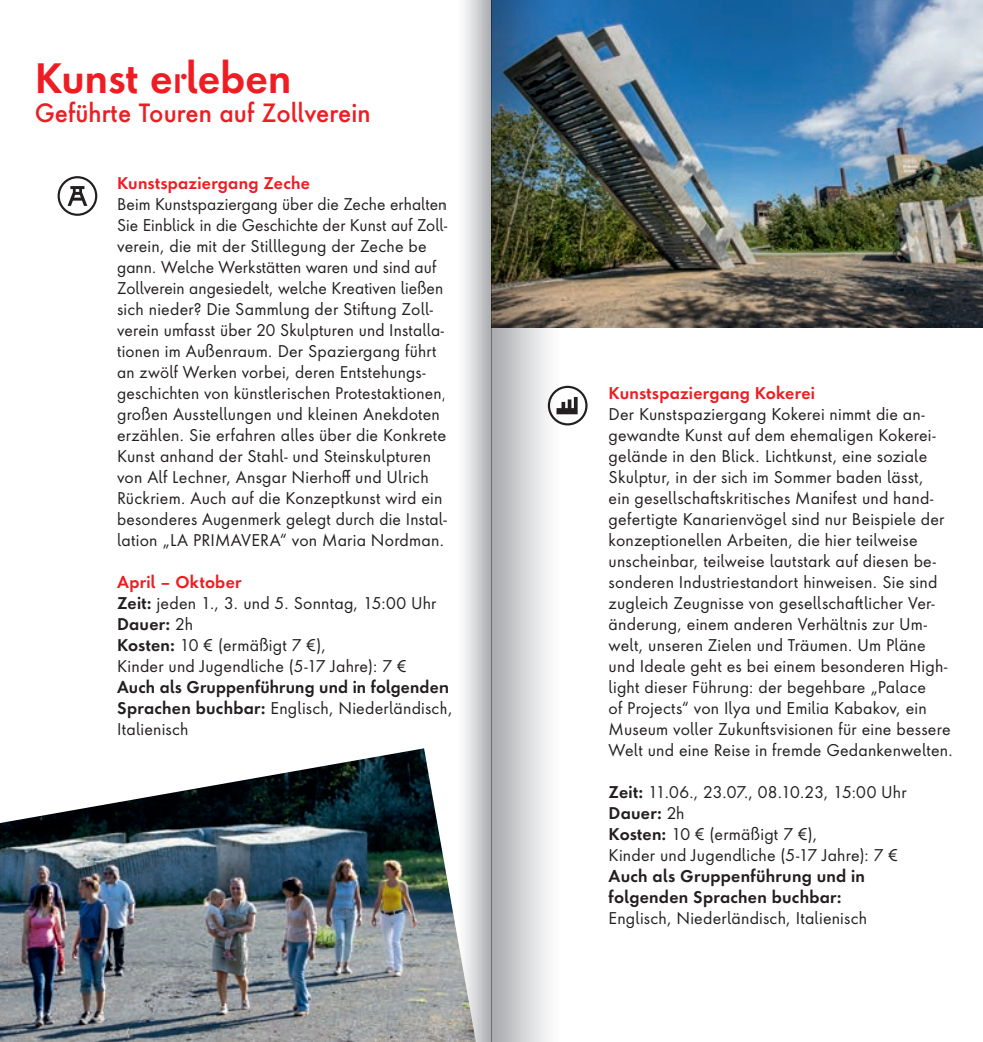
<style>
.page{position:relative;width:983px;height:1042px;background:#fff}
.page>*{position:absolute;margin:0;border:0;box-sizing:border-box;transform-origin:0 0}
.t1{font:600 39.38px "Futura ND Alt";color:#ee1d23}
.t2{font:500 24.5px "Futura ND Alt";color:#ee1d23}
.t3{font:15.75px/21px "Futura ND Alt";letter-spacing:.01em;color:#231f20}
.t4{font:600 15.75px/21px "Futura ND Alt";letter-spacing:.015em;color:#231f20}
.t5{font:600 15.75px "Futura ND Alt";letter-spacing:.015em;color:#ee1d23}
.s1{font-weight:500}
.s2{font-weight:600;color:#ee1d23}
.s3{font-weight:600}
.s4{font-weight:400}
</style>
<div class="page">
<img style="left:0;top:748px;width:444px;height:294px">
<svg style="left:58px;top:176px;width:39px;height:40px"></svg>
<svg style="left:586px;top:398px;width:1px;height:15px"></svg>
<img style="left:586px;top:0;width:396px;height:328px">
<svg style="left:444px;top:0;width:47px;height:1042px"></svg>
<img style="left:491px;top:0;width:95px;height:1042px">
<h1 class="t1" style="left:35px;top:52px;width:258px">Kunst e<span class="s1">r</span>leben</h1>
<h2 class="t2" style="left:35px;top:97px;width:337px">Geführte Touren auf Zollverein</h2>
<p class="t5" style="left:117px;top:172px;width:194px">Kunstspaziergang Zeche</p>
<p class="t3" style="left:117px;top:193px;width:331px">Beim Kunstspaziergang über die Zeche erhalten Sie Einblick in die Geschichte der Kunst auf Zoll&shy;verein, die mit der Stilllegung der Zeche be gann. Welche Werkstätten waren und sind auf Zollverein angesiedelt, welche Kreativen ließen sich nieder? Die Sammlung der Stiftung Zoll&shy;verein umfasst über 20 Skulpturen und Installa&shy;tionen im Außenraum. Der Spaziergang führt an zwölf Werken vorbei, deren Entstehungs&shy;geschichten von künstlerischen Protestaktionen, großen Ausstellungen und kleinen Anekdoten erzählen. Sie erfahren alles über die Konkrete Kunst anhand der Stahl- und Steinskulpturen von Alf Lechner, Ansgar Nierhoff und Ulrich Rückriem. Auch auf die Konzeptkunst wird ein besonderes Augenmerk gelegt durch die Instal&shy;lation „LA PRIMAVERA“ von Maria Nordman.</p>
<p class="t3" style="left:117px;top:571px;width:321px"><span class="s2">April – Oktober<br></span><span class="s3">Zeit:</span> jeden 1., 3. und 5. Sonntag, 15:00 Uhr<br><span class="s3">Dauer:</span> 2h<br><span class="s3">Kosten:</span> 10 € (ermäßigt 7 €),<br>Kinder und Jugendliche (5-17 Jahre): 7 €</p>
<p class="t4" style="left:117px;top:676px;width:337px">Auch als Gruppenführung und in folgenden<br>Sprachen buchbar: <span class="s4">Englisch, Niederländisch,<br>Italienisch</span></p>
<p class="t5" style="left:608px;top:382px;width:208px">Kunstspaziergang Kokerei</p>
<p class="t3" style="left:608px;top:403px;width:346px">Der Kunstspaziergang Kokerei nimmt die an&shy;gewandte Kunst auf dem ehemaligen Kokerei&shy;gelände in den Blick. Lichtkunst, eine soziale Skulptur, in der sich im Sommer baden lässt,<br>ein gesellschaftskritisches Manifest und hand&shy;gefertigte Kanarienvögel sind nur Beispiele der konzeptionellen Arbeiten, die hier teilweise unscheinbar, teilweise lautstark auf diesen be&shy;sonderen Industriestandort hinweisen. Sie sind zugleich Zeugnisse von gesellschaftlicher Ver&shy;änderung, einem anderen Verhältnis zur Um&shy;welt, unseren Zielen und Träumen. Um Pläne und Ideale geht es bei einem besonderen High&shy;light dieser Führung: der begehbare „Palace<br>of Projects“ von Ilya und Emilia Kabakov, ein Museum voller Zukunftsvisionen für eine bessere Welt und eine Reise in fremde Gedankenwelten.</p>
<p class="t3" style="left:608px;top:781px;width:299px"><span class="s3">Zeit:</span> 11.06., 23.07., 08.10.23, 15:00 Uhr<br><span class="s3">Dauer:</span> 2h<br><span class="s3">Kosten:</span> 10 € (ermäßigt 7 €),<br>Kinder und Jugendliche (5-17 Jahre): 7 €</p>
<p class="t4" style="left:608px;top:865px;width:258px">Auch als Gruppenführung und in folgenden Sprachen buchbar:</p>
<p class="t3" style="left:608px;top:907px;width:260px">Englisch, Niederländisch, Italienisch</p>
</div>
